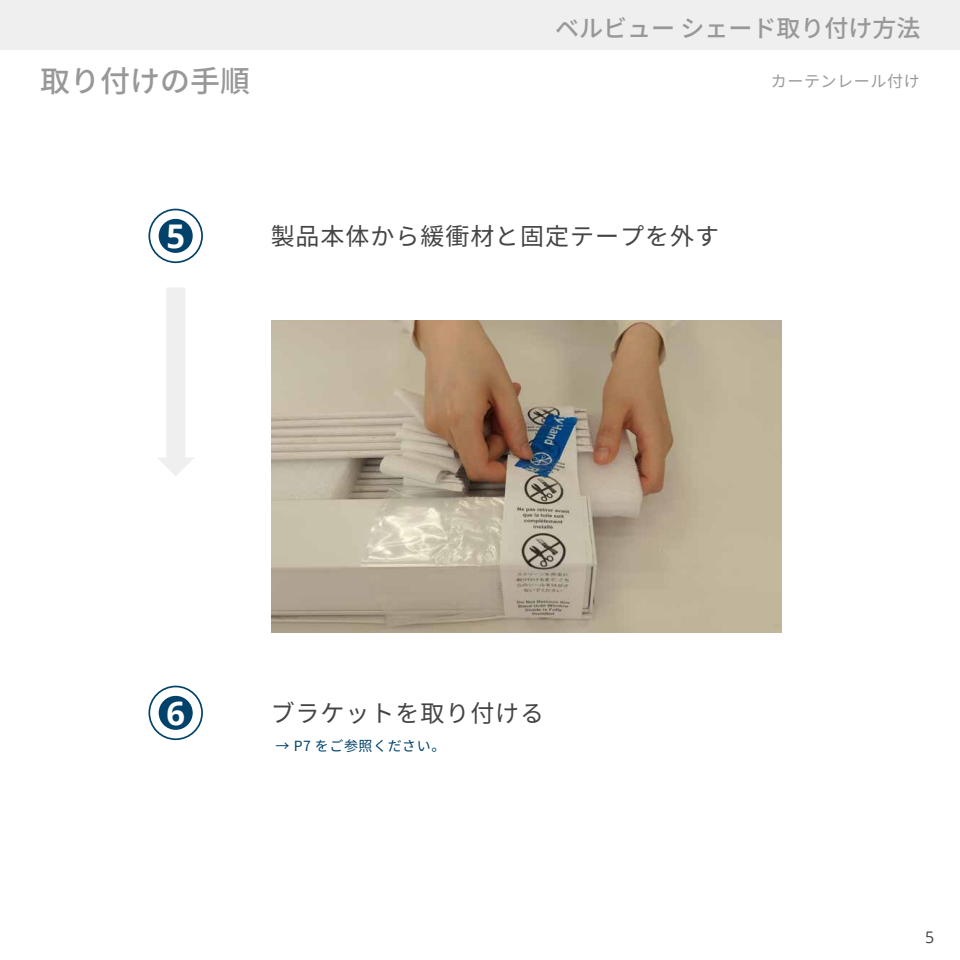
<style>
.page{position:relative;width:960px;height:960px;background:#fff}
.page>*{position:absolute;margin:0;border:0;box-sizing:border-box;transform-origin:0 0}
.t1{font:700 32.6px "Open Sans";color:#fff}
.t2{font:500 30px "Noto Sans CJ Kjp";color:#999899}
.t3{font:24px "Noto Sans CJ Kjp";letter-spacing:.04em;color:#454444}
.t4{font:500 24px "Noto Sans CJ Kjp";color:#999899}
.t5{font:16px "Noto Sans CJ Kjp";letter-spacing:.04em;color:#99999a}
.t6{font:16px "Open Sans";color:#444}
.t7{font:14px "Noto Sans CJ Kjp";letter-spacing:.04em;color:#00426a}
</style>
<div class="page">
<div style="left:0;top:0;width:960px;height:50px;background:#efefef"></div>
<svg style="left:158px;top:288px;width:36px;height:188px"></svg>
<svg style="left:148px;top:209px;width:55px;height:54px"></svg>
<div style="left:150px;top:210px;width:51px;height:51px;background:#fff;border-radius:50%"></div>
<div style="left:159px;top:219px;width:34px;height:34px;background:#00426a;border-radius:50%"></div>
<svg style="left:148px;top:686px;width:55px;height:54px"></svg>
<div style="left:150px;top:687px;width:51px;height:51px;background:#fff;border-radius:50%"></div>
<div style="left:159px;top:696px;width:34px;height:34px;background:#00426a;border-radius:50%"></div>
<img style="left:272px;top:320px;width:510px;height:312px">
<p class="t2" style="left:40px;top:64px;width:212px">取り付けの手順</p>
<p class="t4" style="left:555px;top:15px;width:367px">ベルビュー シェード取り付け方法</p>
<p class="t5" style="left:771px;top:72px;width:151px">カーテンレール付け</p>
<h1 class="t1" style="left:166px;top:213px;width:20px">5</h1>
<p class="t3" style="left:271px;top:222px;width:450px">製品本体から緩衝材と固定テープを外す</p>
<h1 class="t1" style="left:166px;top:690px;width:20px">6</h1>
<p class="t3" style="left:271px;top:699px;width:275px">ブラケットを取り付ける</p>
<p class="t7" style="left:275px;top:737px;width:171px">→ P7 をご参照ください。</p>
<p class="t6" style="left:925px;top:926px;width:11px">5</p>
</div>
